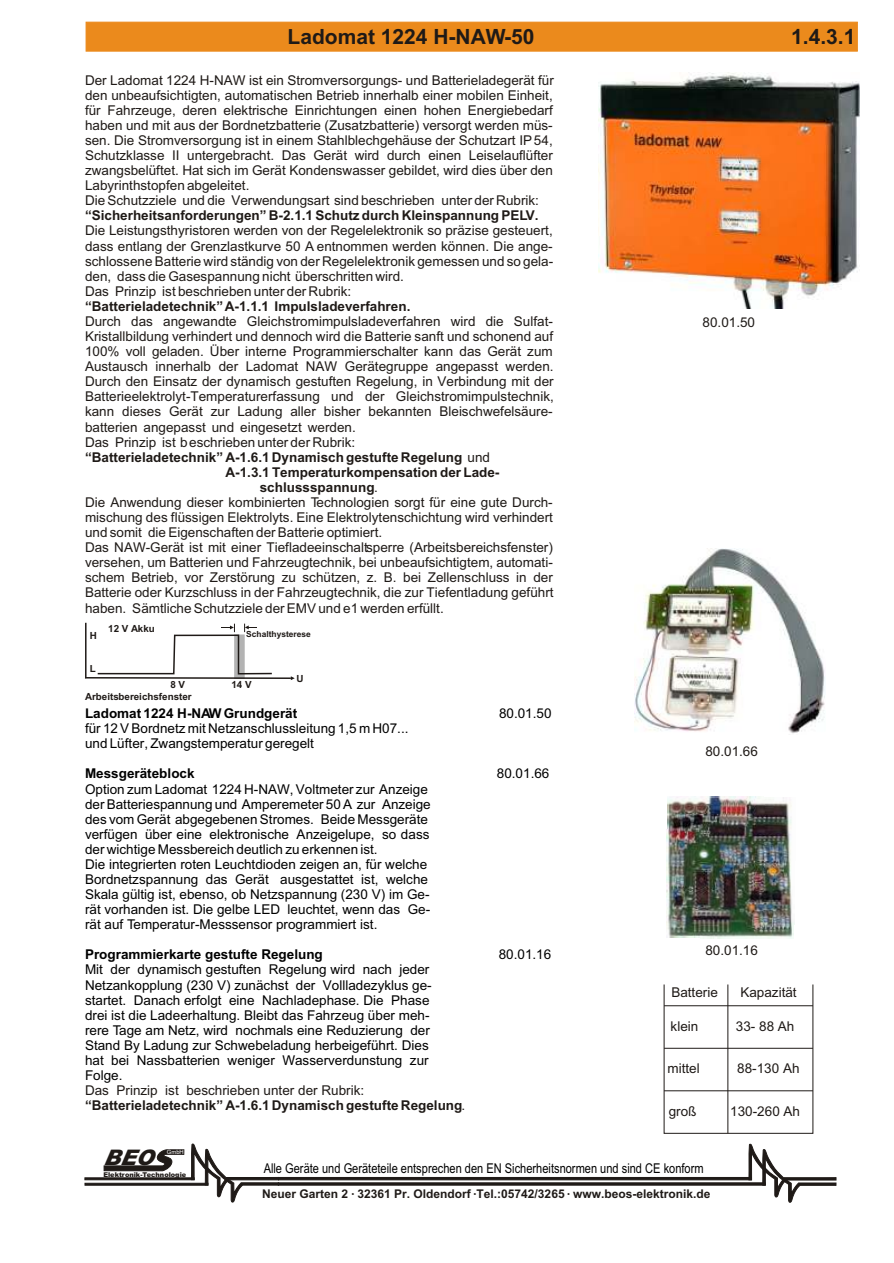
<style>
.page{position:relative;width:894px;height:1263px;background:#fff}
.page>*{position:absolute;margin:0;border:0;box-sizing:border-box;transform-origin:0 0}
.t1{font:italic 900 21.45px "Arial";color:#1f1a17}
.t2{font:700 21px "Arial";color:#1f1a17}
.t3{font:13.5px/15.1px "Arial";color:#1f1a17}
.t4{font:13.5px/15.1px "Arial";color:#000}
.t5{font:700 13.5px/15.1px "Arial";color:#1f1a17}
.t6{font:13.5px "Arial Narrow";color:#000}
.t7{font:700 13.5px "Arial";color:#000}
.t8{font:700 12px "Arial";color:#1f1a17}
.t9{font:700 9.75px "Arial";color:#1f1a17}
.t10{font:700 8.4px "Arial";color:#1f1a17}
.t11{font:900 6.6px "Arial";color:#1f1a17}
.t12{font:5.85px "Arial";color:#fff}
.s1{font-weight:400}
.s2{font-family:"Times New Roman"}
</style>
<div class="page">
<div style="left:86px;top:22px;width:772px;height:29px;background:#eb8a1c;border:1px solid #eb8a1c"></div>
<svg style="left:749px;top:1144px;width:87px;height:59px"></svg>
<svg style="left:191px;top:1144px;width:88px;height:58px"></svg>
<div style="left:85px;top:1183px;width:123px;height:2px;background:#1f1a17;border:1px solid #1f1a17"></div>
<div style="left:85px;top:1178px;width:109px;height:2px;background:#1f1a17;border:1px solid #1f1a17"></div>
<svg style="left:104px;top:1149px;width:80px;height:22px"></svg>
<div style="left:278px;top:1177px;width:473px;height:3px;background:#1f1a17;border:1px solid #1f1a17"></div>
<hr style="left:278px;top:1183px;width:487px;height:2px;background:#1f1a17">
<img style="left:666px;top:796px;width:129px;height:143px">
<img style="left:598px;top:72px;width:262px;height:236px">
<svg style="left:85px;top:623px;width:210px;height:57px"></svg>
<hr style="left:664px;top:1006px;width:149px;height:1px;background:#1f1a17">
<hr style="left:664px;top:1048px;width:149px;height:1px;background:#1f1a17">
<hr style="left:664px;top:1091px;width:149px;height:1px;background:#1f1a17">
<hr style="left:728px;top:985px;width:1px;height:148px;background:#1f1a17">
<img style="left:635px;top:549px;width:190px;height:184px">
<h2 class="t2" style="left:288px;top:29px;width:248px">Ladomat 1224 H-NAW-50</h2>
<h2 class="t2" style="left:791px;top:29px;width:66px">1.4.3.1</h2>
<p class="t3" style="left:85px;top:74px;width:470px">Der Ladomat 1224 H-NAW ist ein Stromversorgungs- und Batterieladegerät für den unbeaufsichtigten, automatischen Betrieb innerhalb einer mobilen Einheit, für Fahrzeuge, deren elektrische Einrichtungen einen hohen Energiebedarf haben und mit aus der Bordnetzbatterie (Zusatzbatterie) versorgt werden müs&shy;sen. Die Stromversorgung ist in einem Stahlblechgehäuse der Schutzart IP 54, Schutzklasse II untergebracht. Das Gerät wird durch einen Leiselauflüfter zwangsbelüftet. Hat sich im Gerät Kondenswasser gebildet, wird dies über den Labyrinthstopfen abgeleitet.<br>Die Schutzziele und die Verwendungsart sind beschrieben unter der Rubrik:</p>
<p class="t5" style="left:85px;top:209px;width:455px">“Sicherheitsanforderungen” B-2.1.1 Schutz durch Kleinspannung PELV.</p>
<p class="t3" style="left:85px;top:224px;width:470px">Die Leistungsthyristoren werden von der Regelelektronik so präzise gesteuert, dass entlang der Grenzlastkurve 50 A entnommen werden können. Die ange&shy;schlossene Batterie wird ständig von der Regelelektronik gemessen und so gela&shy;den, dass die Gasespannung nicht überschritten wird.<br>Das Prinzip ist beschrieben unter der Rubrik:</p>
<p class="t5" style="left:85px;top:300px;width:327px">“Batterieladetechnik” A-1.1.1 Impulsladeverfahren.</p>
<p class="t3" style="left:85px;top:315px;width:469px">Durch das angewandte Gleichstromimpulsladeverfahren wird die Sulfat-</p>
<p class="t3" style="left:85px;top:330px;width:470px">Kristallbildung verhindert und dennoch wird die Batterie sanft und schonend auf</p>
<p class="t3" style="left:85px;top:345px;width:469px">100% voll geladen. Über interne Programmierschalter kann das Gerät zum</p>
<p class="t3" style="left:85px;top:360px;width:470px">Austausch innerhalb der Ladomat NAW Gerätegruppe angepasst werden.</p>
<p class="t3" style="left:85px;top:375px;width:470px">Durch den Einsatz der dynamisch gestuften Regelung, in Verbindung mit der</p>
<p class="t3" style="left:85px;top:390px;width:471px">Batterieelektrolyt-Temperaturerfassung und der Gleichstromimpulstechnik,</p>
<p class="t3" style="left:85px;top:405px;width:469px">kann dieses Gerät zur Ladung aller bisher bekannten Bleischwefelsäure-</p>
<p class="t3" style="left:85px;top:420px;width:272px">batterien angepasst und eingesetzt werden.</p>
<p class="t3" style="left:85px;top:436px;width:272px">Das Prinzip ist beschrieben unter der Rubrik:</p>
<p class="t5" style="left:85px;top:451px;width:406px">“Batterieladetechnik” A-1.6.1 Dynamisch gestufte Regelung <span class="s1">und</span></p>
<p class="t5" style="left:226px;top:466px;width:275px">A-1.3.1 Temperaturkompensation der Lade-</p>
<p class="t5" style="left:260px;top:481px;width:120px">schlussspannung<span class="s1">.</span></p>
<p class="t3" style="left:85px;top:496px;width:469px">Die Anwendung dieser kombinierten Technologien sorgt für eine gute Durch-</p>
<p class="t3" style="left:85px;top:511px;width:470px">mischung des flüssigen Elektrolyts. Eine Elektrolytenschichtung wird verhindert</p>
<p class="t3" style="left:85px;top:526px;width:299px">und somit die Eigenschaften der Batterie optimiert.</p>
<p class="t3" style="left:85px;top:541px;width:469px">Das NAW-Gerät ist mit einer Tiefladeeinschaltsperre (Arbeitsbereichsfenster)</p>
<p class="t3" style="left:85px;top:556px;width:469px">versehen, um Batterien und Fahrzeugtechnik, bei unbeaufsichtigtem, automati-</p>
<p class="t3" style="left:85px;top:571px;width:469px">schem Betrieb, vor Zerstörung zu schützen, z. B. bei Zellenschluss in der</p>
<p class="t3" style="left:85px;top:586px;width:470px">Batterie oder Kurzschluss in der Fahrzeugtechnik, die zur Tiefentladung geführt</p>
<p class="t3" style="left:85px;top:601px;width:360px">haben. Sämtliche Schutzziele der EMV und e1 werden erfüllt.</p>
<p class="t9" style="left:108px;top:625px;width:48px">12 V Akku</p>
<p class="t9" style="left:90px;top:632px;width:9px">H</p>
<p class="t10" style="left:246px;top:631px;width:66px">Schalthysterese</p>
<p class="t9" style="left:90px;top:665px;width:7px">L</p>
<p class="t9" style="left:170px;top:681px;width:16px">8 V</p>
<p class="t9" style="left:231px;top:681px;width:22px">14 V</p>
<p class="t9" style="left:297px;top:675px;width:9px">U</p>
<p class="t9" style="left:85px;top:693px;width:108px">Arbeitsbereichsfenster</p>
<p class="t7" style="left:85px;top:708px;width:214px">Ladomat 1224 H-NAW Grundgerät</p>
<p class="t4" style="left:499px;top:707px;width:54px">80.01.50</p>
<p class="t4" style="left:85px;top:722px;width:325px">für 12 V Bordnetz mit Netzanschlussleitung 1,5 m H07... und Lüfter, Zwangstemperatur geregelt</p>
<p class="t7" style="left:85px;top:769px;width:111px">Messgeräteblock</p>
<p class="t4" style="left:497px;top:767px;width:54px">80.01.66</p>
<p class="t4" style="left:85px;top:782px;width:347px">Option zum Ladomat 1224 H-NAW, Voltmeter zur Anzeige der Batteriespannung und Amperemeter 50 A zur Anzeige des vom Gerät abgegebenen Stromes. Beide Messgeräte verfügen über eine elektronische Anzeigelupe, so dass der wichtige Messbereich deutlich zu erkennen ist.<br>Die integrierten roten Leuchtdioden zeigen an, für welche Bordnetzspannung das Gerät ausgestattet ist, welche Skala gültig ist, ebenso, ob Netzspannung (230 V) im Ge&shy;rät vorhanden ist. Die gelbe LED leuchtet, wenn das Ge&shy;rät auf Temperatur-Messsensor programmiert ist.</p>
<p class="t7" style="left:85px;top:950px;width:239px">Programmierkarte gestufte Regelung</p>
<p class="t4" style="left:499px;top:948px;width:54px">80.01.16</p>
<p class="t4" style="left:85px;top:963px;width:348px">Mit der dynamisch gestuften Regelung wird nach jeder Netzankopplung (230 V) zunächst der Vollladezyklus ge&shy;startet. Danach erfolgt eine Nachladephase. Die Phase drei ist die Ladeerhaltung. Bleibt das Fahrzeug über meh&shy;rere Tage am Netz, wird nochmals eine Reduzierung der Stand By Ladung zur Schwebeladung herbeigeführt. Dies hat bei Nassbatterien weniger Wasserverdunstung zur Folge.</p>
<p class="t5" style="left:85px;top:1084px;width:382px"><span class="s1">Das Prinzip ist beschrieben unter der Rubrik: </span>“Batterieladetechnik” A-1.6.1 Dynamisch gestufte Regelung<span class="s1">.</span></p>
<p class="t3" style="left:703px;top:316px;width:54px">80.01.50</p>
<p class="t3" style="left:705px;top:745px;width:54px">80.01.66</p>
<p class="t3" style="left:705px;top:944px;width:54px">80.01.16</p>
<p class="t3" style="left:671px;top:986px;width:48px">Batterie</p>
<p class="t3" style="left:740px;top:986px;width:58px">Kapazität</p>
<p class="t3" style="left:671px;top:1020px;width:29px">klein</p>
<p class="t3" style="left:736px;top:1020px;width:60px">33- 88 Ah</p>
<p class="t3" style="left:668px;top:1062px;width:34px">mittel</p>
<p class="t3" style="left:737px;top:1062px;width:64px">88-130 Ah</p>
<p class="t3" style="left:669px;top:1105px;width:29px">groß</p>
<p class="t3" style="left:730px;top:1105px;width:71px">130-260 Ah</p>
<h1 class="t1" style="left:104px;top:1150px;width:52px">BEO</h1>
<p class="t12" style="left:167px;top:1150px;width:18px">GmbH</p>
<p class="t11" style="left:103px;top:1172px;width:84px">Elektronik-Technologie</p>
<p class="t6" style="left:264px;top:1164px;width:441px">Alle Geräte und Geräteteile entsprechen den EN Sicherheitsnormen und sind CE konform</p>
<p class="t8" style="left:262px;top:1189px;width:450px">Neuer Garten 2 <span class="s2">·</span> 32361 Pr. Oldendorf <span class="s2">·</span>Tel.:05742/3265 <span class="s2">·</span> www.beos-elektronik.de</p>
</div>
